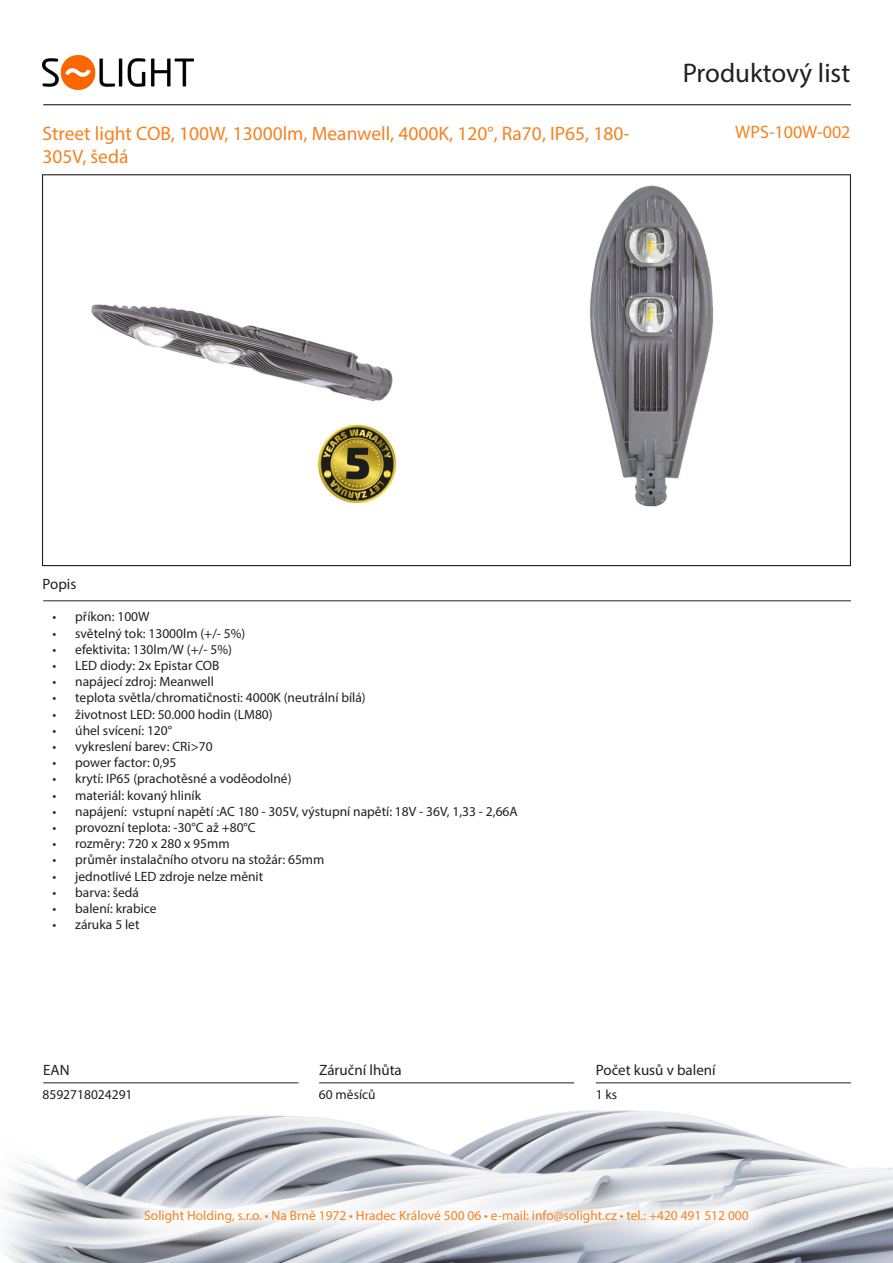
<style>
.page{position:relative;width:893px;height:1263px;background:#fff}
.page>*{position:absolute;margin:0;border:0;box-sizing:border-box;transform-origin:0 0}
.t1{font:27px "Myriad Pro";color:#231f20}
.t2{font:19.5px "Myriad Pro";color:#f58220}
.Kód_produktu{font:18px "Myriad Pro";color:#f58220}
.t3{font:15px "Myriad Pro";color:#231f20}
.t4{font:13.5px "Myriad Pro";color:#231f20}
.t5{font:13.5px "Myriad Pro";color:#f58220}
</style>
<div class="page">
<img style="left:3px;top:1082px;width:890px;height:181px">
<hr style="left:43px;top:104px;width:808px;height:1px;background:#231f20">
<hr style="left:43px;top:600px;width:808px;height:1px;background:#231f20">
<hr style="left:596px;top:1082px;width:255px;height:1px;background:#231f20">
<hr style="left:319px;top:1082px;width:255px;height:1px;background:#231f20">
<hr style="left:43px;top:1082px;width:255px;height:1px;background:#231f20">
<svg style="left:109px;top:1175px;width:674px;height:83px"></svg>
<img style="left:43px;top:55px;width:150px;height:34px">
<img style="left:91px;top:304px;width:305px;height:200px">
<img style="left:590px;top:185px;width:123px;height:322px">
<h1 class="t1" style="left:683px;top:56px;width:169px">Produktový list</h1>
<p class="t2" style="left:43px;top:121px;width:588px">Street light COB, 100W, 13000lm, Meanwell, 4000K, 120°, Ra70, IP65, 180-</p>
<p class="Kód_produktu" style="left:735px;top:121px;width:117px">WPS-100W-002</p>
<p class="t2" style="left:43px;top:145px;width:87px">305V, šedá</p>
<p class="t3" style="left:43px;top:575px;width:35px">Popis</p>
<p class="t4" style="left:53px;top:608px;width:99px">• příkon: 100W</p>
<p class="t4" style="left:53px;top:625px;width:194px">• světelný tok: 13000lm (+/- 5%)</p>
<p class="t4" style="left:53px;top:641px;width:181px">• efektivita: 130lm/W (+/- 5%)</p>
<p class="t4" style="left:53px;top:657px;width:169px">• LED diody: 2x Epistar COB</p>
<p class="t4" style="left:53px;top:673px;width:163px">• napájecí zdroj: Meanwell</p>
<p class="t4" style="left:53px;top:689px;width:315px">• teplota světla/chromatičnosti: 4000K (neutrální bílá)</p>
<p class="t4" style="left:53px;top:706px;width:222px">• životnost LED: 50.000 hodin (LM80)</p>
<p class="t4" style="left:53px;top:722px;width:121px">• úhel svícení: 120°</p>
<p class="t4" style="left:53px;top:738px;width:162px">• vykreslení barev: CRi&gt;70</p>
<p class="t4" style="left:53px;top:754px;width:125px">• power factor: 0,95</p>
<p class="t4" style="left:53px;top:770px;width:240px">• krytí: IP65 (prachotěsné a voděodolné)</p>
<p class="t4" style="left:53px;top:787px;width:150px">• materiál: kovaný hliník</p>
<p class="t4" style="left:53px;top:803px;width:467px">• napájení: vstupní napětí :AC 180 - 305V, výstupní napětí: 18V - 36V, 1,33 - 2,66A</p>
<p class="t4" style="left:53px;top:819px;width:205px">• provozní teplota: -30°C až +80°C</p>
<p class="t4" style="left:53px;top:835px;width:179px">• rozměry: 720 x 280 x 95mm</p>
<p class="t4" style="left:53px;top:851px;width:273px">• průměr instalačního otvoru na stožár: 65mm</p>
<p class="t4" style="left:53px;top:868px;width:212px">• jednotlivé LED zdroje nelze měnit</p>
<p class="t4" style="left:53px;top:884px;width:88px">• barva: šedá</p>
<p class="t4" style="left:53px;top:900px;width:106px">• balení: krabice</p>
<p class="t4" style="left:53px;top:916px;width:89px">• záruka 5 let</p>
<p class="t3" style="left:43px;top:1060px;width:28px">EAN</p>
<p class="t3" style="left:319px;top:1060px;width:84px">Záruční lhůta</p>
<p class="t3" style="left:596px;top:1060px;width:121px">Počet kusů v balení</p>
<p class="t4" style="left:43px;top:1086px;width:92px">8592718024291</p>
<p class="t4" style="left:319px;top:1086px;width:58px">60 měsíců</p>
<p class="t4" style="left:596px;top:1086px;width:23px">1 ks</p>
<p class="t5" style="left:144px;top:1207px;width:606px">Solight Holding, s.r.o. • Na Brně 1972 • Hradec Králové 500 06 • e-mail: info@solight.cz • tel.: +420 491 512 000</p>
</div>
